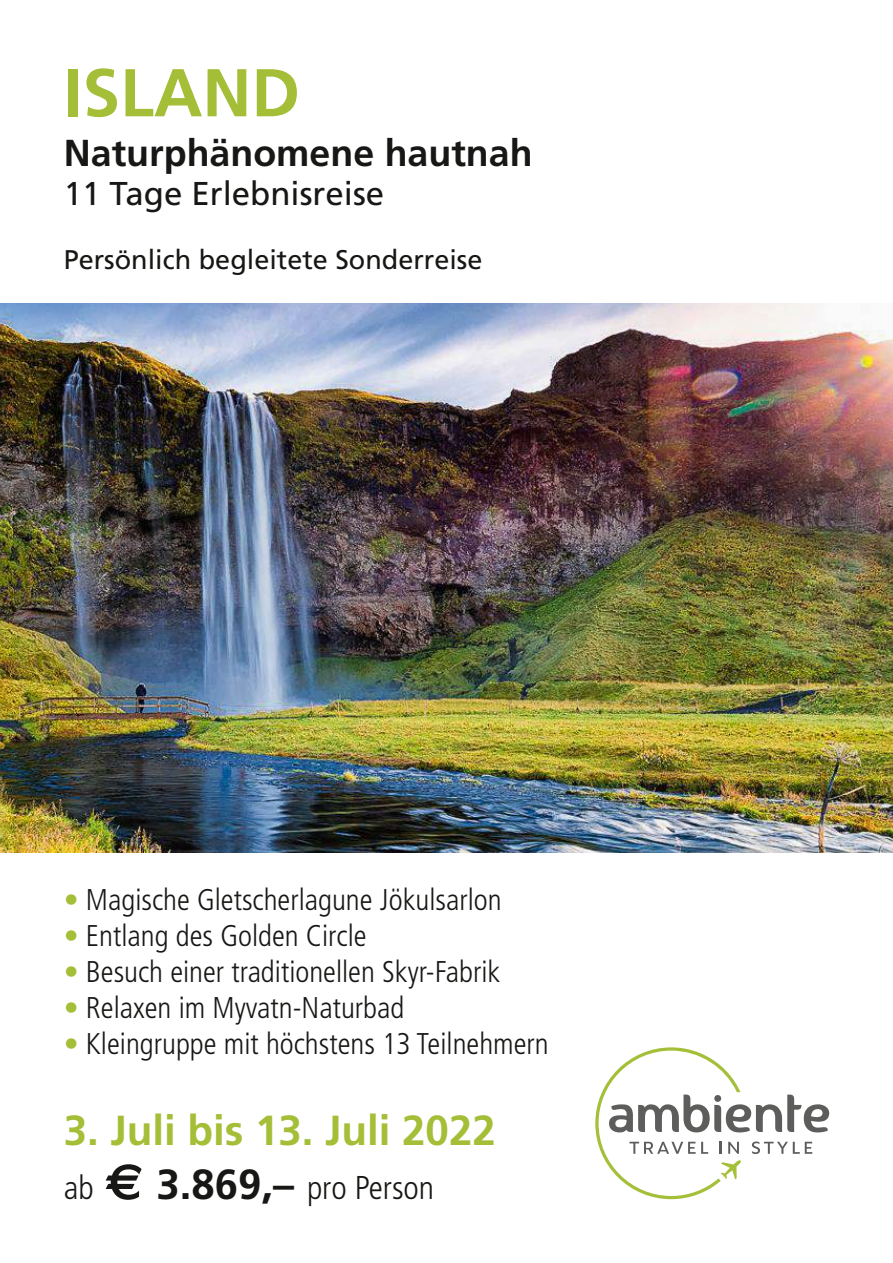
<style>
.page{position:relative;width:893px;height:1263px;background:#fff}
.page>*{position:absolute;margin:0;border:0;box-sizing:border-box;transform-origin:0 0}
.t1{font:700 67.5px "Frutiger";color:#a4be37}
.t2{font:700 42px "Frutiger";color:#a4be37}
.t3{font:700 37.5px "Frutiger";color:#171715}
.t4{font:33px "Frutiger";color:#171715}
.t5{font:300 condensed 33px "Frutiger";color:#171715}
.t6{font:300 condensed 30px "Frutiger";color:#171715}
.t7{font:27px "Frutiger";color:#171715}
.s1{color:#a4be37}
.s2{font-family:"Euro Sans";font-weight:700;font-stretch:normal;font-size:51px}
.s3{font-weight:700;font-stretch:normal;font-size:42px}
</style>
<div class="page">
<img style="left:0;top:303px;width:893px;height:550px">
<svg style="left:595px;top:1047px;width:234px;height:152px"></svg>
<h1 class="t1" style="left:64px;top:65px;width:238px">ISLAND</h1>
<p class="t3" style="left:64px;top:137px;width:470px">Naturphänomene hautnah</p>
<p class="t4" style="left:64px;top:181px;width:322px">11 Tage Erlebnisreise</p>
<p class="t7" style="left:64px;top:249px;width:420px">Persönlich begleitete Sonderreise</p>
<p class="t6" style="left:64px;top:887px;width:439px"><span class="s1">•</span> Magische Gletscherlagune Jökulsarlon</p>
<p class="t6" style="left:64px;top:923px;width:304px"><span class="s1">•</span> Entlang des Golden Circle</p>
<p class="t6" style="left:64px;top:959px;width:438px"><span class="s1">•</span> Besuch einer traditionellen Skyr-Fabrik</p>
<p class="t6" style="left:64px;top:995px;width:342px"><span class="s1">•</span> Relaxen im Myvatn-Naturbad</p>
<p class="t6" style="left:64px;top:1031px;width:487px"><span class="s1">•</span> Kleingruppe mit höchstens 13 Teilnehmern</p>
<h2 class="t2" style="left:64px;top:1113px;width:433px">3. Juli bis 13. Juli 2022</h2>
<p class="t5" style="left:64px;top:1174px;width:372px">ab <span class="s2">E</span> <span class="s3">3.869,–</span> pro Person</p>
</div>
